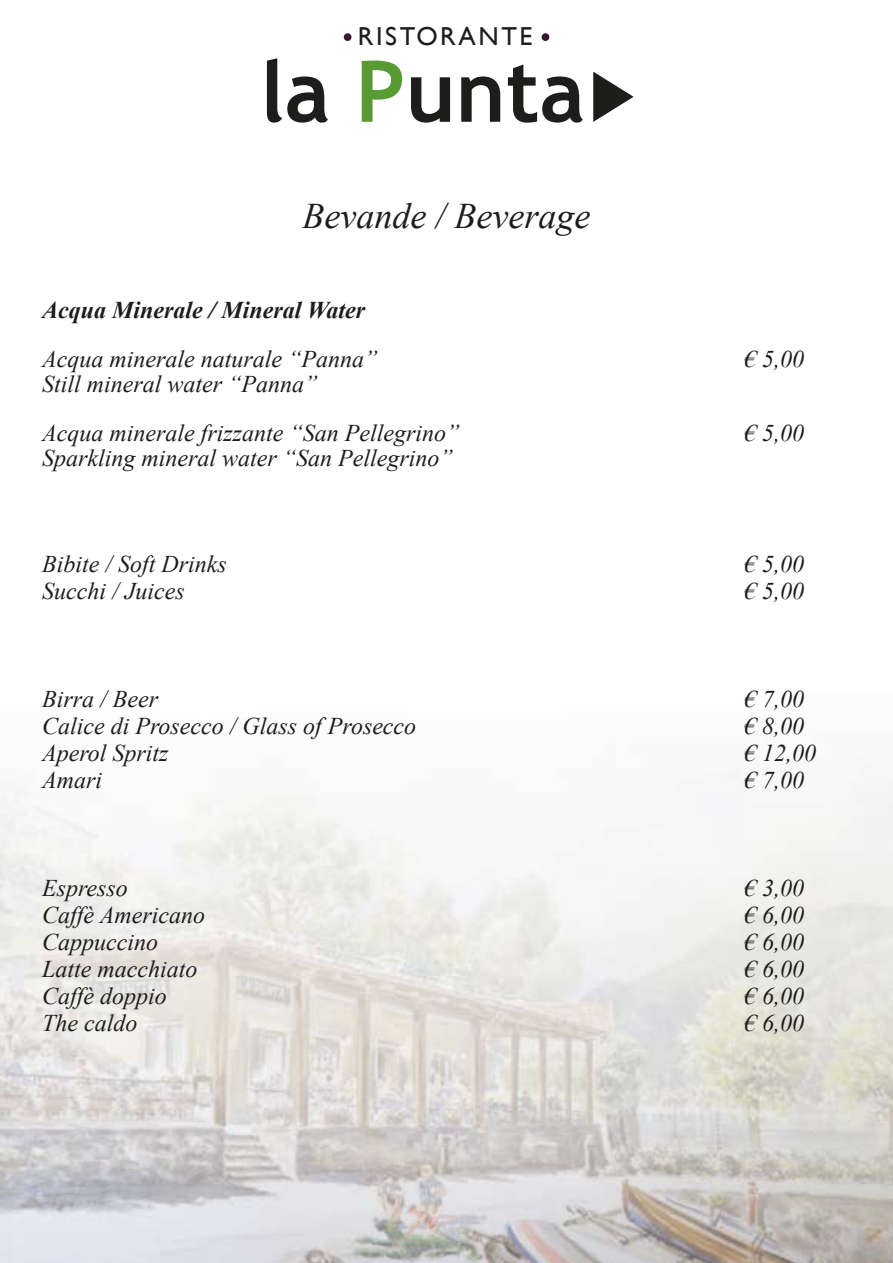
<style>
.page{position:relative;width:893px;height:1263px;background:#fff}
.page>*{position:absolute;margin:0;border:0;box-sizing:border-box;transform-origin:0 0}
.t1{font:700 85.05px "Trebuchet MS";color:#1d1d1b}
.t2{font:italic 36px "Times New Roman";color:#1d1d1b}
.t3{font:25.95px "Gill Sans";letter-spacing:.1em;color:#1d1d1b}
.t4{font:italic 24px/49.5px "Times New Roman";color:#1d1d1b}
.t5{font:italic 700 24px "Times New Roman";color:#1d1d1b}
.s1{color:#589b32}
</style>
<div class="page">
<img style="left:0;top:777px;width:893px;height:486px">
<svg style="left:593px;top:72px;width:41px;height:50px"></svg>
<div style="left:344px;top:33px;width:7px;height:8px;background:#391932;border-radius:50%"></div>
<div style="left:542px;top:33px;width:7px;height:8px;background:#391932;border-radius:50%"></div>
<p class="t3" style="left:358px;top:21px;width:176px">RISTORANTE</p>
<h1 class="t1" style="left:260px;top:38px;width:327px">la <span class="s1">P</span>unta</h1>
<h2 class="t2" style="left:303px;top:191px;width:289px">Bevande / Beverage</h2>
<p class="t5" style="left:42px;top:293px;width:325px">Acqua Minerale / Mineral Water</p>
<p class="t4" style="left:42px;top:334px;width:337px">Acqua minerale naturale “Panna”</p>
<p class="t4" style="left:744px;top:334px;width:61px">€ 5,00</p>
<p class="t4" style="left:42px;top:359px;width:419px">Still mineral water “Panna”<br>Acqua minerale frizzante “San Pellegrino”</p>
<p class="t4" style="left:744px;top:408px;width:61px">€ 5,00</p>
<p class="t4" style="left:42px;top:433px;width:412px">Sparkling mineral water “San Pellegrino”</p>
<p class="t4" style="left:42px;top:539px;width:186px">Bibite / Soft Drinks</p>
<p class="t4" style="left:744px;top:539px;width:61px">€ 5,00</p>
<p class="t4" style="left:42px;top:566px;width:144px">Succhi / Juices</p>
<p class="t4" style="left:744px;top:566px;width:61px">€ 5,00</p>
<p class="t4" style="left:42px;top:674px;width:117px">Birra / Beer</p>
<p class="t4" style="left:744px;top:674px;width:61px">€ 7,00</p>
<p class="t4" style="left:42px;top:701px;width:376px">Calice di Prosecco / Glass of Prosecco</p>
<p class="t4" style="left:744px;top:701px;width:61px">€ 8,00</p>
<p class="t4" style="left:42px;top:728px;width:128px">Aperol Spritz</p>
<p class="t4" style="left:744px;top:728px;width:73px">€ 12,00</p>
<p class="t4" style="left:42px;top:755px;width:61px">Amari</p>
<p class="t4" style="left:744px;top:755px;width:61px">€ 7,00</p>
<p class="t4" style="left:42px;top:863px;width:87px">Espresso</p>
<p class="t4" style="left:744px;top:863px;width:61px">€ 3,00</p>
<p class="t4" style="left:42px;top:890px;width:164px">Caffè Americano</p>
<p class="t4" style="left:744px;top:890px;width:61px">€ 6,00</p>
<p class="t4" style="left:42px;top:917px;width:117px">Cappuccino</p>
<p class="t4" style="left:744px;top:917px;width:61px">€ 6,00</p>
<p class="t4" style="left:42px;top:944px;width:157px">Latte macchiato</p>
<p class="t4" style="left:744px;top:944px;width:61px">€ 6,00</p>
<p class="t4" style="left:42px;top:971px;width:126px">Caffè doppio</p>
<p class="t4" style="left:744px;top:971px;width:61px">€ 6,00</p>
<p class="t4" style="left:42px;top:998px;width:97px">The caldo</p>
<p class="t4" style="left:744px;top:998px;width:61px">€ 6,00</p>
</div>
